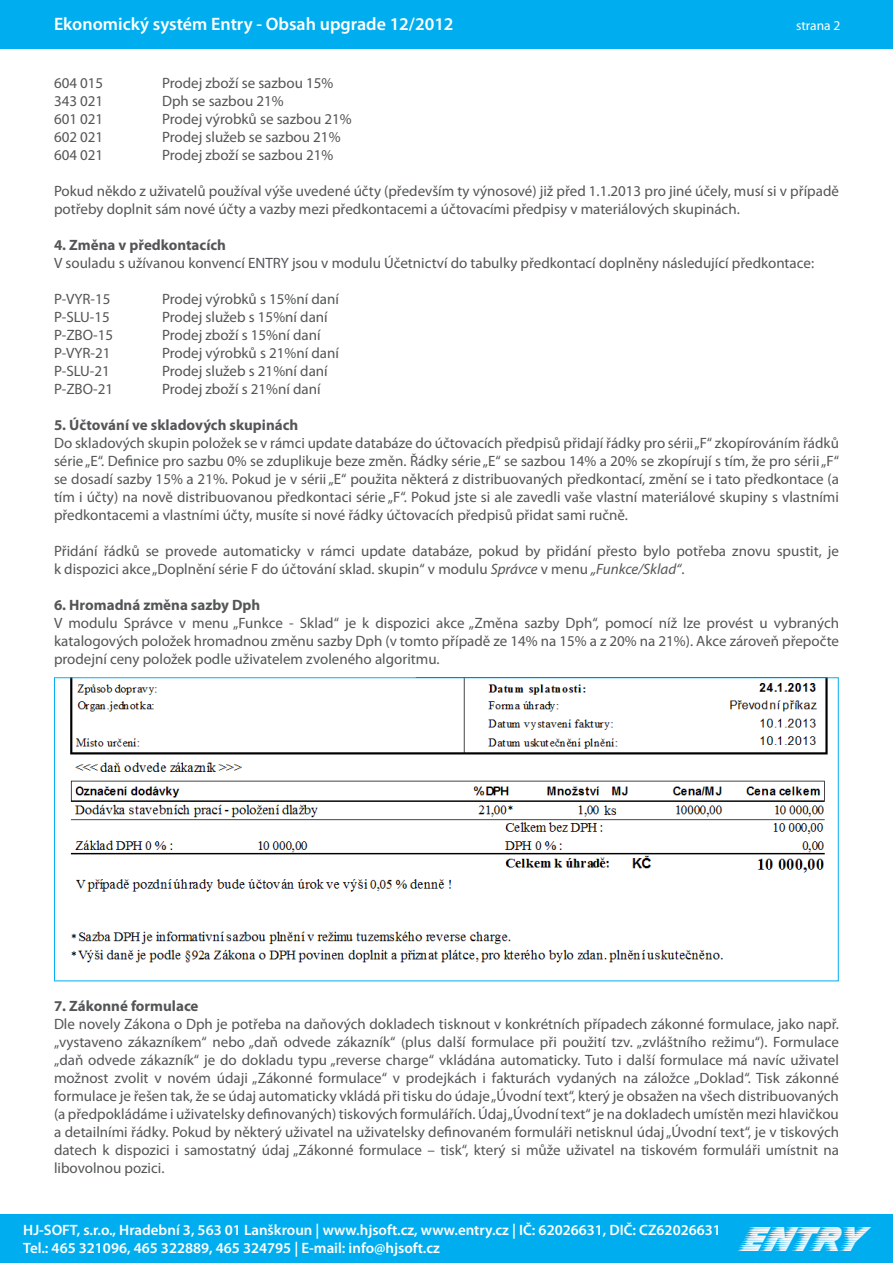
<style>
.page{position:relative;width:893px;height:1263px;background:#fff}
.page>*{position:absolute;margin:0;border:0;box-sizing:border-box;transform-origin:0 0}
.t1{font:36px "Slipstream Forward";color:#f7f7f8}
.t2{font:600 18px "Myriad Pro";color:#fff}
.t3{font:15px/18px "Myriad Pro";color:#545557;text-align:justify}
.t4{font:600 15px "Myriad Pro";color:#fff}
.t5{font:700 15px "Myriad Pro";color:#545557}
.t6{font:13.5px "Myriad Pro";color:#fff}
.s1{font-style:italic}
</style>
<div class="page">
<div style="left:0;top:1215px;width:893px;height:48px;background:#00aeef"></div>
<div style="left:0;top:0;width:893px;height:48px;background:#00aeef"></div>
<img style="left:70px;top:679px;width:758px;height:284px">
<p class="t2" style="left:54px;top:13px;width:401px">Ekonomický systém Entry - Obsah upgrade 12/2012</p>
<p class="t6" style="left:796px;top:17px;width:46px">strana 2</p>
<p class="t3" style="left:54px;top:74px;width:51px">604 015</p>
<p class="t3" style="left:162px;top:74px;width:173px">Prodej zboží se sazbou 15%</p>
<p class="t3" style="left:54px;top:92px;width:51px">343 021</p>
<p class="t3" style="left:162px;top:92px;width:123px">Dph se sazbou 21%</p>
<p class="t3" style="left:54px;top:110px;width:51px">601 021</p>
<p class="t3" style="left:162px;top:110px;width:191px">Prodej výrobků se sazbou 21%</p>
<p class="t3" style="left:54px;top:128px;width:51px">602 021</p>
<p class="t3" style="left:162px;top:128px;width:180px">Prodej služeb se sazbou 21%</p>
<p class="t3" style="left:54px;top:146px;width:51px">604 021</p>
<p class="t3" style="left:162px;top:146px;width:173px">Prodej zboží se sazbou 21%</p>
<p class="t3" style="left:54px;top:182px;width:786px">Pokud někdo z uživatelů používal výše uvedené účty (především ty výnosové) již před 1.1.2013 pro jiné účely, musí si v případě potřeby doplnit sám nové účty a vazby mezi předkontacemi a účtovacími předpisy v materiálových skupinách.</p>
<p class="t5" style="left:54px;top:235px;width:173px">4. Změna v předkontacích</p>
<p class="t3" style="left:54px;top:254px;width:762px">V souladu s užívanou konvencí ENTRY jsou v modulu Účetnictví do tabulky předkontací doplněny následující předkontace:</p>
<p class="t3" style="left:54px;top:290px;width:58px">P-VYR-15</p>
<p class="t3" style="left:162px;top:290px;width:178px">Prodej výrobků s 15%ní daní</p>
<p class="t3" style="left:54px;top:308px;width:57px">P-SLU-15</p>
<p class="t3" style="left:162px;top:308px;width:167px">Prodej služeb s 15%ní daní</p>
<p class="t3" style="left:54px;top:326px;width:61px">P-ZBO-15</p>
<p class="t3" style="left:162px;top:326px;width:160px">Prodej zboží s 15%ní daní</p>
<p class="t3" style="left:54px;top:344px;width:58px">P-VYR-21</p>
<p class="t3" style="left:162px;top:344px;width:178px">Prodej výrobků s 21%ní daní</p>
<p class="t3" style="left:54px;top:362px;width:57px">P-SLU-21</p>
<p class="t3" style="left:162px;top:362px;width:167px">Prodej služeb s 21%ní daní</p>
<p class="t3" style="left:54px;top:380px;width:61px">P-ZBO-21</p>
<p class="t3" style="left:162px;top:380px;width:160px">Prodej zboží s 21%ní daní</p>
<p class="t5" style="left:54px;top:415px;width:246px">5. Účtování ve skladových skupinách</p>
<p class="t3" style="left:54px;top:434px;width:786px">Do skladových skupin položek se v rámci update databáze do účtovacích předpisů přidají řádky pro sérii „F“ zkopírováním řádků série „E“. Definice pro sazbu 0% se zduplikuje beze změn. Řádky série „E“ se sazbou 14% a 20% se zkopírují s tím, že pro sérii „F“ se dosadí sazby 15% a 21%. Pokud je v sérii „E“ použita některá z distribuovaných předkontací, změní se i tato předkontace (a tím i účty) na nově distribuovanou předkontaci série „F“. Pokud jste si ale zavedli vaše vlastní materiálové skupiny s vlastními předkontacemi a vlastními účty, musíte si nové řádky účtovacích předpisů přidat sami ručně.</p>
<p class="t3" style="left:54px;top:542px;width:786px">Přidání řádků se provede automaticky v rámci update databáze, pokud by přidání přesto bylo potřeba znovu spustit, je k dispozici akce „Doplnění série F do účtování sklad. skupin“ v modulu <span class="s1">Správce</span> v menu <span class="s1">„Funkce/Sklad“</span>.</p>
<p class="t5" style="left:54px;top:595px;width:208px">6. Hromadná změna sazby Dph</p>
<p class="t3" style="left:54px;top:614px;width:786px">V modulu Správce v menu „Funkce - Sklad“ je k dispozici akce „Změna sazby Dph“, pomocí níž lze provést u vybraných katalogových položek hromadnou změnu sazby Dph (v tomto případě ze 14% na 15% a z 20% na 21%). Akce zároveň přepočte prodejní ceny položek podle uživatelem zvoleného algoritmu.</p>
<p class="t5" style="left:54px;top:996px;width:146px">7. Zákonné formulace</p>
<p class="t3" style="left:54px;top:1015px;width:786px">Dle novely Zákona o Dph je potřeba na daňových dokladech tisknout v konkrétních případech zákonné formulace, jako např. „vystaveno zákazníkem“ nebo „daň odvede zákazník“ (plus další formulace při použití tzv. „zvláštního režimu“). Formulace „daň odvede zákazník“ je do dokladu typu „reverse charge“ vkládána automaticky. Tuto i další formulace má navíc uživatel možnost zvolit v novém údaji „Zákonné formulace“ v prodejkách i fakturách vydaných na záložce „Doklad“. Tisk zákonné formulace je řešen tak, že se údaj automaticky vkládá při tisku do údaje „Úvodní text“, který je obsažen na všech distribuovaných (a předpokládáme i uživatelsky definovaných) tiskových formulářích. Údaj „Úvodní text“ je na dokladech umístěn mezi hlavičkou a detailními řádky. Pokud by některý uživatel na uživatelsky definovaném formuláři netisknul údaj „Úvodní text“, je v tiskových datech k dispozici i samostatný údaj „Zákonné formulace – tisk“, který si může uživatel na tiskovém formuláři umístnit na libovolnou pozici.</p>
<p class="t4" style="left:23px;top:1221px;width:699px">HJ-SOFT, s.r.o., Hradební 3, 563 01 Lanškroun | www.hjsoft.cz, www.entry.cz | IČ: 62026631, DIČ: CZ62026631</p>
<p class="t4" style="left:23px;top:1239px;width:418px">Tel.: 465 321096, 465 322889, 465 324795 | E-mail: info@hjsoft.cz</p>
<p class="t1" style="left:738px;top:1219px;width:121px">ENTRY</p>
</div>
